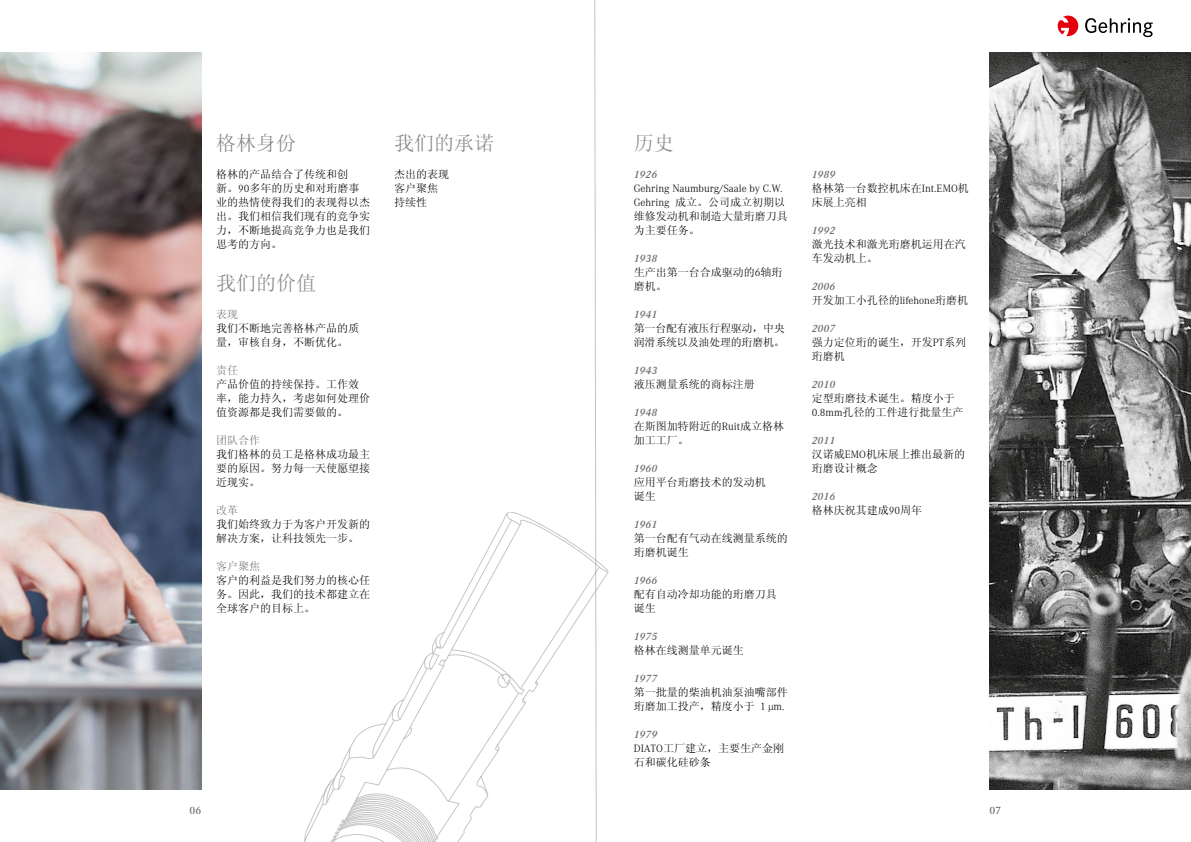
<style>
.page{position:relative;width:1191px;height:842px;background:#fff}
.page>*{position:absolute;margin:0;border:0;box-sizing:border-box;transform-origin:0 0}
.t1{font:20px "Sim Sun";color:#868786}
.t2{font:11px/14px "Sim Sun";color:#000}
.t3{font:italic 600 11px "Corporate A";color:#6e6e6e}
.t4{font:11px/14px "Sim Sun";letter-spacing:-.02em;color:#000}
.t5{font:300 11px "Corporate A";color:#000}
.t6{font:11px "Sim Sun";color:#6e6e6e}
.t7{font:600 11px "Corporate A";color:#6e6e6e}
.s1{font-family:"Corporate A";font-weight:300}
</style>
<div class="page">
<img style="left:989px;top:52px;width:202px;height:737px">
<img style="left:0;top:52px;width:201px;height:737px">
<svg style="left:1057px;top:16px;width:21px;height:20px"></svg>
<svg style="left:1085px;top:18px;width:67px;height:19px"></svg>
<svg style="left:304px;top:512px;width:305px;height:330px"></svg>
<svg style="left:594px;top:0;width:3px;height:842px"></svg>
<h1 class="t1" style="left:216px;top:133px;width:81px">格林身份</h1>
<p class="t2" style="left:216px;top:167px;width:155px">格林的产品结合了传统和创<br>新。<span class="s1">90</span>多年的历史和对珩磨事业的热情使得我们的表现得以杰出。我们相信我们现有的竞争实力，不断地提高竞争力也是我们思考的方向。</p>
<h1 class="t1" style="left:216px;top:273px;width:101px">我们的价值</h1>
<p class="t6" style="left:216px;top:308px;width:23px">表现</p>
<p class="t2" style="left:216px;top:321px;width:144px">我们不断地完善格林产品的质量，审核自身，不断优化。</p>
<p class="t6" style="left:216px;top:364px;width:23px">责任</p>
<p class="t2" style="left:216px;top:377px;width:155px">产品价值的持续保持。工作效率，能力持久，考虑如何处理价值资源都是我们需要做的。</p>
<p class="t6" style="left:216px;top:434px;width:45px">团队合作</p>
<p class="t2" style="left:216px;top:447px;width:155px;text-align:justify">我们格林的员工是格林成功最主要的原因。努力每一天使愿望接近现实。</p>
<p class="t6" style="left:216px;top:504px;width:23px">改革</p>
<p class="t2" style="left:216px;top:517px;width:155px">我们始终致力于为客户开发新的解决方案，让科技领先一步。</p>
<p class="t6" style="left:216px;top:560px;width:45px">客户聚焦</p>
<p class="t2" style="left:216px;top:573px;width:155px;text-align:justify">客户的利益是我们努力的核心任务。因此，我们的技术都建立在全球客户的目标上。</p>
<h1 class="t1" style="left:394px;top:133px;width:101px">我们的承诺</h1>
<h1 class="t1" style="left:634px;top:133px;width:41px">历史</h1>
<p class="t2" style="left:394px;top:167px;width:56px">杰出的表现客户聚焦持续性</p>
<p class="t3" style="left:634px;top:168px;width:25px">1926</p>
<p class="t5" style="left:634px;top:182px;width:150px">Gehring Naumburg/Saale by C.W.</p>
<p class="t2" style="left:634px;top:195px;width:155px"><span class="s1">Gehring</span> 成立。公司成立初期以维修发动机和制造大量珩磨刀具为主要任务。</p>
<p class="t3" style="left:634px;top:252px;width:25px">1938</p>
<p class="t2" style="left:634px;top:265px;width:150px">生产出第一台合成驱动的<span class="s1">6</span>轴珩磨机。</p>
<p class="t3" style="left:634px;top:308px;width:25px">1941</p>
<p class="t4" style="left:634px;top:321px;width:153px">第一台配有液压行程驱动，中央润滑系统以及油处理的珩磨机。</p>
<p class="t3" style="left:634px;top:364px;width:25px">1943</p>
<p class="t2" style="left:634px;top:377px;width:122px">液压测量系统的商标注册</p>
<p class="t3" style="left:634px;top:406px;width:25px">1948</p>
<p class="t2" style="left:634px;top:419px;width:152px">在斯图加特附近的<span class="s1">Ruit</span>成立格林加工工厂。</p>
<p class="t3" style="left:634px;top:462px;width:25px">1960</p>
<p class="t2" style="left:634px;top:475px;width:133px">应用平台珩磨技术的发动机诞生</p>
<p class="t3" style="left:634px;top:518px;width:25px">1961</p>
<p class="t2" style="left:634px;top:531px;width:155px">第一台配有气动在线测量系统的珩磨机诞生</p>
<p class="t3" style="left:634px;top:574px;width:25px">1966</p>
<p class="t2" style="left:634px;top:587px;width:144px">配有自动冷却功能的珩磨刀具诞生</p>
<p class="t3" style="left:634px;top:630px;width:25px">1975</p>
<p class="t2" style="left:634px;top:643px;width:111px">格林在线测量单元诞生</p>
<p class="t3" style="left:634px;top:672px;width:25px">1977</p>
<p class="t2" style="left:634px;top:685px;width:155px">第一批量的柴油机油泵油嘴部件珩磨加工投产，精度小于 <span class="s1">1 µm.</span></p>
<p class="t3" style="left:634px;top:728px;width:25px">1979</p>
<p class="t2" style="left:634px;top:741px;width:152px"><span class="s1">DIATO</span>工厂建立，主要生产金刚石和碳化硅砂条</p>
<p class="t3" style="left:811px;top:168px;width:25px">1989</p>
<p class="t2" style="left:811px;top:181px;width:159px">格林第一台数控机床在<span class="s1">Int.EMO</span>机床展上亮相</p>
<p class="t3" style="left:811px;top:224px;width:25px">1992</p>
<p class="t2" style="left:811px;top:237px;width:155px">激光技术和激光珩磨机运用在汽车发动机上。</p>
<p class="t3" style="left:811px;top:280px;width:25px">2006</p>
<p class="t2" style="left:811px;top:293px;width:158px">开发加工小孔径的<span class="s1">lifehone</span>珩磨机</p>
<p class="t3" style="left:811px;top:322px;width:25px">2007</p>
<p class="t2" style="left:811px;top:335px;width:156px">强力定位珩的诞生，开发<span class="s1">PT</span>系列珩磨机</p>
<p class="t3" style="left:811px;top:378px;width:25px">2010</p>
<p class="t2" style="left:811px;top:391px;width:153px">定型珩磨技术诞生。精度小于<br><span class="s1">0.8mm</span>孔径的工件进行批量生产</p>
<p class="t3" style="left:811px;top:434px;width:25px">2011</p>
<p class="t2" style="left:811px;top:447px;width:155px">汉诺威<span class="s1">EMO</span>机床展上推出最新的珩磨设计概念</p>
<p class="t3" style="left:811px;top:490px;width:25px">2016</p>
<p class="t2" style="left:811px;top:503px;width:112px">格林庆祝其建成<span class="s1">90</span>周年</p>
<p class="t7" style="left:190px;top:805px;width:13px">06</p>
<p class="t7" style="left:989px;top:805px;width:13px">07</p>
</div>
